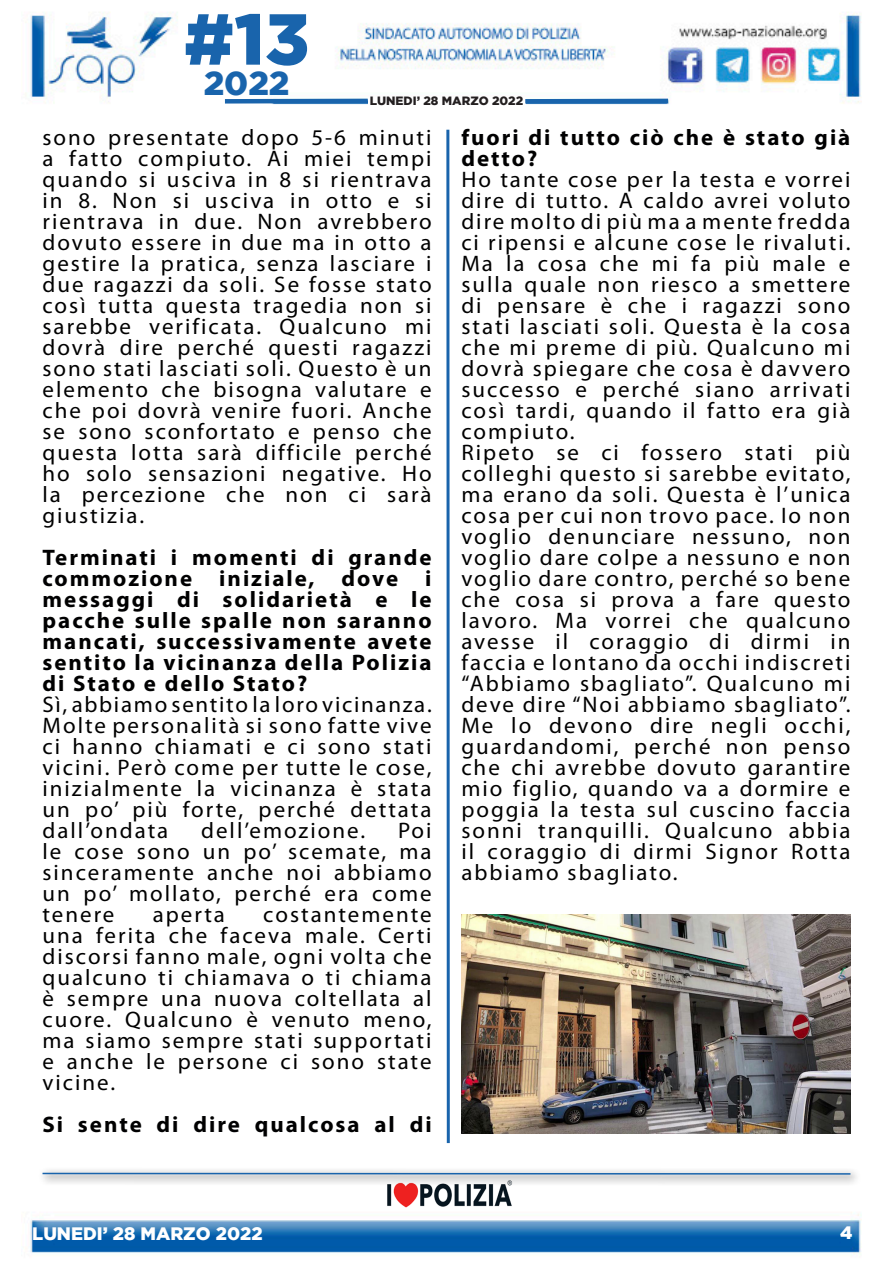
<style>
.page{position:relative;width:893px;height:1263px;background:#fff}
.page>*{position:absolute;margin:0;border:0;box-sizing:border-box;transform-origin:0 0}
.t1{font:900 72px "Gotham";color:#1964ac}
.t2{font:900 33px "Gotham";color:#1964ac}
.t3{font:22.5px/21px "Myriad Pro";letter-spacing:.085em;color:#000001;text-align:justify}
.t4{font:700 22.5px/21px "Myriad Pro";letter-spacing:.085em;color:#000001;text-align:justify}
.t5{font:900 18px "Gotham";color:#fff}
.t6{font:900 12px "Gotham";color:#231f20}
</style>
<div class="page">
<img style="left:30px;top:12px;width:832px;height:1243px">
<img style="left:387px;top:1186px;width:126px;height:21px">
<svg style="left:38px;top:1167px;width:823px;height:19px"></svg>
<hr style="left:43px;top:1173px;width:807px;height:2px;background:#1964ac">
<div style="left:368px;top:97px;width:157px;height:8px;background:#fff"></div>
<svg style="left:446px;top:130px;width:4px;height:1013px;background:#528ac0"></svg>
<div style="left:525px;top:99px;width:143px;height:5px;background:#1964ac"></div>
<div style="left:225px;top:99px;width:143px;height:5px;background:#1964ac"></div>
<img style="left:461px;top:914px;width:389px;height:219px">
<p class="t1" style="left:184px;top:-2px;width:127px">#13</p>
<p class="t2" style="left:204px;top:64px;width:87px">2022</p>
<p class="t6" style="left:370px;top:94px;width:155px">LUNEDI’ 28 MARZO 2022</p>
<p class="t3" style="left:43px;top:127px;width:391px">sono presentate dopo 5-6 minuti a fatto compiuto. Ai miei tempi quando si usciva in 8 si rientrava in 8. Non si usciva in otto e si rientrava in due. Non avrebbero dovuto essere in due ma in otto a gestire la pratica, senza lasciare i due ragazzi da soli. Se fosse stato così tutta questa tragedia non si sarebbe verificata. Qualcuno mi dovrà dire perché questi ragazzi sono stati lasciati soli. Questo è un elemento che bisogna valutare e che poi dovrà venire fuori. Anche se sono sconfortato e penso che questa lotta sarà difficile perché ho solo sensazioni negative. Ho la percezione che non ci sarà giustizia.</p>
<p class="t4" style="left:43px;top:546px;width:391px">Terminati i momenti di grande commozione iniziale, dove i messaggi di solidarietà e le pacche sulle spalle non saranno mancati, successivamente avete sentito la vicinanza della Polizia di Stato e dello Stato?</p>
<p class="t3" style="left:43px;top:694px;width:391px">Sì, abbiamo sentito la loro vicinanza.<br>Molte personalità si sono fatte vive ci hanno chiamati e ci sono stati vicini. Però come per tutte le cose, inizialmente la vicinanza è stata un po’ più forte, perché dettata dall’ondata</p>
<p class="t3" style="left:201px;top:820px;width:165px">dell’emozione.</p>
<p class="t3" style="left:43px;top:820px;width:391px;text-indent:355px">Poi le cose sono un po’ scemate, ma sinceramente anche noi abbiamo un po’ mollato, perché era come tenere</p>
<p class="t3" style="left:43px;top:904px;width:391px;text-indent:221px">costantemente una ferita che faceva male. Certi discorsi fanno male, ogni volta che qualcuno ti chiamava o ti chiama è sempre una nuova coltellata al cuore. Qualcuno è venuto meno, ma siamo sempre stati supportati e anche le persone ci sono state vicine.</p>
<p class="t4" style="left:43px;top:1113px;width:391px">Si sente di dire qualcosa al di</p>
<p class="t3" style="left:153px;top:904px;width:74px">aperta</p>
<p class="t4" style="left:461px;top:126px;width:391px">fuori di tutto ciò che è stato già detto?</p>
<p class="t3" style="left:461px;top:169px;width:391px">Ho tante cose per la testa e vorrei dire di tutto. A caldo avrei voluto dire molto di più ma a mente fredda ci ripensi e alcune cose le rivaluti.<br>Ma la cosa che mi fa più male e sulla quale non riesco a smettere di pensare è che i ragazzi sono stati lasciati soli. Questa è la cosa che mi preme di più. Qualcuno mi dovrà spiegare che cosa è davvero successo e perché siano arrivati così tardi, quando il fatto era già compiuto.</p>
<p class="t3" style="left:461px;top:442px;width:391px">Ripeto se ci fossero stati più colleghi questo si sarebbe evitato, ma erano da soli. Questa è l’unica cosa per cui non trovo pace. Io non voglio denunciare nessuno, non voglio dare colpe a nessuno e non voglio dare contro, perché so bene che cosa si prova a fare questo lavoro. Ma vorrei che qualcuno avesse il coraggio di dirmi in faccia e lontano da occhi indiscreti “Abbiamo sbagliato”. Qualcuno mi deve dire “Noi abbiamo sbagliato”.<br>Me lo devono dire negli occhi, guardandomi, perché non penso che chi avrebbe dovuto garantire mio figlio, quando va a dormire e poggia la testa sul cuscino faccia sonni tranquilli. Qualcuno abbia il coraggio di dirmi Signor Rotta abbiamo sbagliato.</p>
<p class="t5" style="left:32px;top:1223px;width:232px">LUNEDI’ 28 MARZO 2022</p>
<p class="t5" style="left:840px;top:1222px;width:14px">4</p>
</div>
